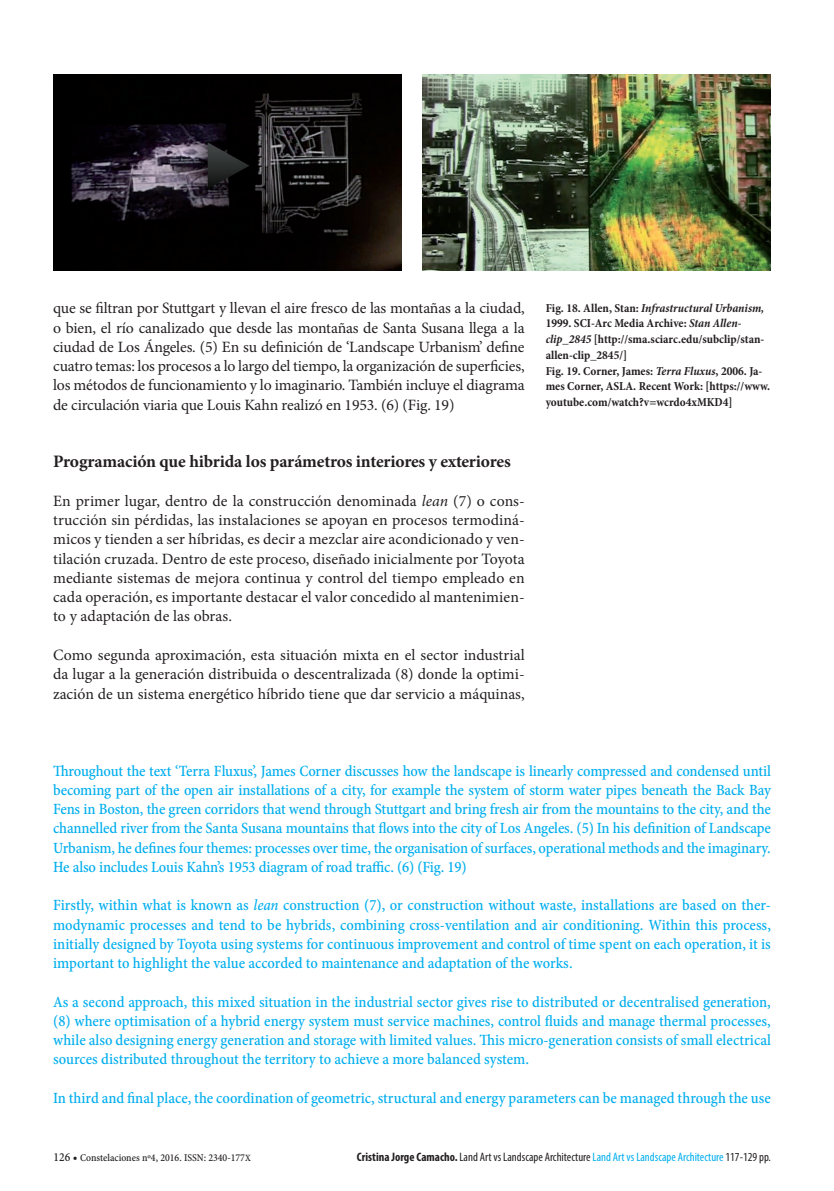
<style>
.page{position:relative;width:834px;height:1191px;background:#fff}
.page>*{position:absolute;margin:0;border:0;box-sizing:border-box;transform-origin:0 0}
.TEXTO_GENERAL_01{font:700 17.5px "Minion Pro";letter-spacing:-.01em;color:#231f20}
.TEXTO_GENERAL_INGLÉS{font:15.75px/19.2px "Minion Pro Medium Cn Capt";letter-spacing:-.01em;color:#00aeef;text-align:justify}
.TEXTO_GENERAL_01-2{font:15.75px/19.2px "Minion Pro";letter-spacing:-.01em;color:#231f20;text-align:justify}
.PIES_FOTO{font:700 condensed 12.25px/15.8px "Minion Pro";color:#231f20}
.SEGUIMIENTO_AUTOR_TI{font:condensed 12.25px "Myriad Pro";color:#231f20}
.t1{font:10.5px "Minion Pro Medium Cn Capt";color:#231f20}
.s1{font-style:italic}
.s2{font-family:"Minion Pro Medium Cn It Capt"}
.s3{font-size:12.25px}
.s4{font-size:9.62px}
.s5{font-weight:700}
.s6{color:#00aeef}
</style>
<div class="page">
<img style="left:53px;top:74px;width:348px;height:196px">
<img style="left:422px;top:74px;width:348px;height:196px">
<p class="TEXTO_GENERAL_01-2" style="left:53px;top:299px;width:473px">que se filtran por Stuttgart y llevan el aire fresco de las montañas a la ciudad, o bien, el río canalizado que desde las montañas de Santa Susana llega a la ciudad de Los Ángeles. (5) En su definición de ‘Landscape Urbanism’ define cuatro temas: los procesos a lo largo del tiempo, la organización de superficies, los métodos de funcionamiento y lo imaginario. También incluye el diagrama de circulación viaria que Louis Kahn realizó en 1953. (6) (Fig. 19)</p>
<p class="TEXTO_GENERAL_01" style="left:53px;top:449px;width:459px">Programación que hibrida los parámetros interiores y exteriores</p>
<p class="TEXTO_GENERAL_01-2" style="left:53px;top:491px;width:473px">En primer lugar, dentro de la construcción denominada <span class="s1">lean</span> (7) o cons&shy;trucción sin pérdidas, las instalaciones se apoyan en procesos termodiná&shy;micos y tienden a ser híbridas, es decir a mezclar aire acondicionado y ven&shy;tilación cruzada. Dentro de este proceso, diseñado inicialmente por Toyota mediante sistemas de mejora continua y control del tiempo empleado en cada operación, es importante destacar el valor concedido al mantenimien&shy;to y adaptación de las obras.</p>
<p class="TEXTO_GENERAL_01-2" style="left:53px;top:645px;width:473px">Como segunda aproximación, esta situación mixta en el sector industrial da lugar a la generación distribuida o descentralizada (8) donde la optimi&shy;zación de un sistema energético híbrido tiene que dar servicio a máquinas,</p>
<p class="PIES_FOTO" style="left:545px;top:300px;width:220px">Fig. 18. Allen, Stan: <span class="s1">Infrastructural Urbanism, </span>1999. SCI-Arc Media Archive: <span class="s1">Stan Allen&shy;clip_2845</span> [http://sma.sciarc.edu/subclip/stan&shy;allen-clip_2845/]</p>
<p class="PIES_FOTO" style="left:545px;top:363px;width:226px">Fig. 19. Corner, James: <span class="s1">Terra Fluxus</span>, 2006. Ja&shy;mes Corner, ASLA. Recent Work: [https://www. youtube.com/watch?v=wcrdo4xMKD4]</p>
<p class="TEXTO_GENERAL_INGLÉS" style="left:53px;top:761px;width:719px">Throughout the text ‘Terra Fluxus’, James Corner discusses how the landscape is linearly compressed and condensed until becoming part of the open air installations of a city, for example the system of storm water pipes beneath the Back Bay Fens in Boston, the green corridors that wend through Stuttgart and bring fresh air from the mountains to the city, and the channelled river from the Santa Susana mountains that flows into the city of Los Angeles. (5) In his definition of Landscape Urbanism, he defines four themes: processes over time, the organisation of surfaces, operational methods and the imaginary.<br>He also includes Louis Kahn’s 1953 diagram of road traffic. (6) (Fig. 19)</p>
<p class="TEXTO_GENERAL_INGLÉS" style="left:53px;top:895px;width:719px">Firstly, within what is known as <span class="s2">lean</span> construction (7), or construction without waste, installations are based on ther&shy;modynamic processes and tend to be hybrids, combining cross-ventilation and air conditioning. Within this process, initially designed by Toyota using systems for continuous improvement and control of time spent on each operation, it is important to highlight the value accorded to maintenance and adaptation of the works.</p>
<p class="TEXTO_GENERAL_INGLÉS" style="left:53px;top:992px;width:719px">As a second approach, this mixed situation in the industrial sector gives rise to distributed or decentralised generation, (8) where optimisation of a hybrid energy system must service machines, control fluids and manage thermal processes, while also designing energy generation and storage with limited values. This micro-generation consists of small electrical sources distributed throughout the territory to achieve a more balanced system.</p>
<p class="TEXTO_GENERAL_INGLÉS" style="left:53px;top:1088px;width:719px">In third and final place, the coordination of geometric, structural and energy parameters can be managed through the use</p>
<p class="t1" style="left:54px;top:1150px;width:199px"><span class="s3">126 •</span> Constelaciones nº4, 2016. ISSN: 2340-177<span class="s4">X</span></p>
<p class="SEGUIMIENTO_AUTOR_TI" style="left:357px;top:1149px;width:415px"><span class="s5">Cristina Jorge Camacho.</span> Land Art vs Landscape Architecture <span class="s6">Land Art vs Landscape Architecture</span> 117-129 pp.</p>
</div>
